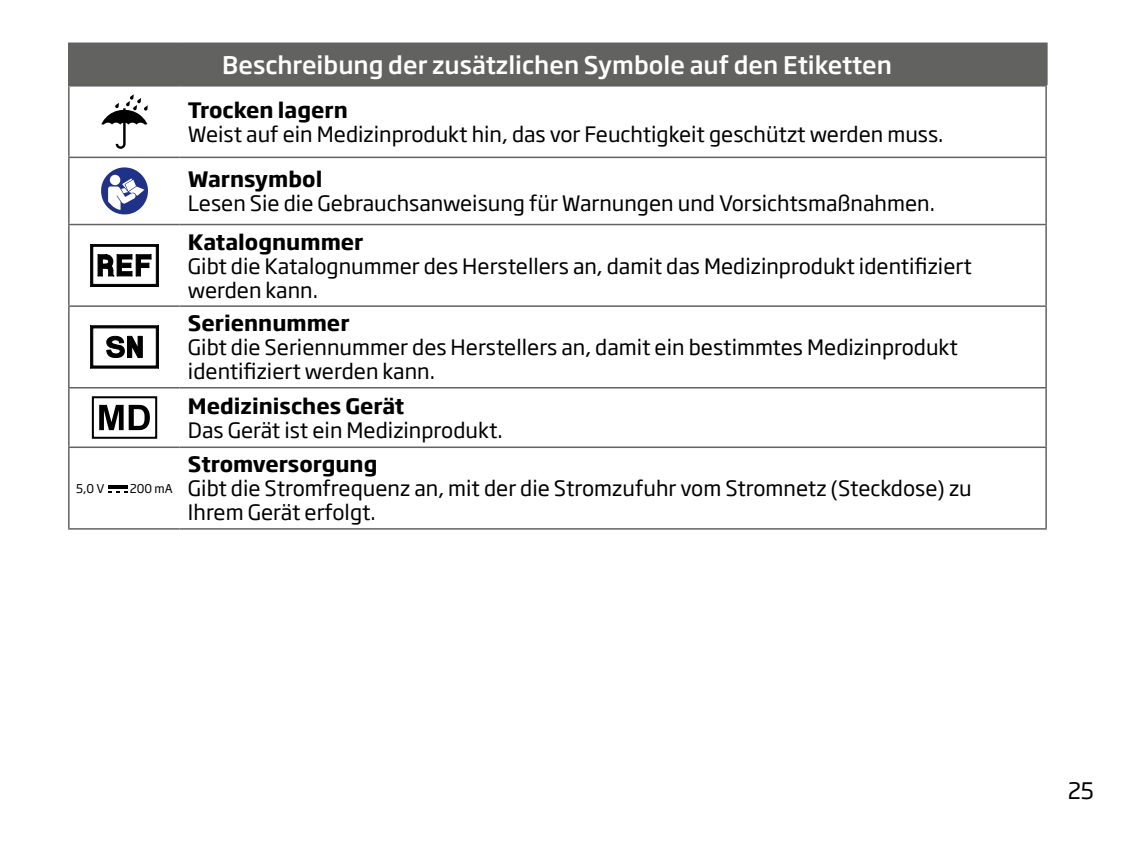
<style>
.page{position:relative;width:1132px;height:842px;background:#fff}
.page>*{position:absolute;margin:0;border:0;box-sizing:border-box;transform-origin:0 0}
.t1{font:500 24px "Soho Gothic Pro";color:#fff}
.t2{font:22.5px "Soho Gothic Pro";color:#000}
.t3{font:21px/24px "Soho Gothic Pro";color:#000}
.t4{font:700 21px "Soho Gothic Pro";color:#000}
.t5{font:12px "Soho Gothic Pro";color:#000}
</style>
<div class="page">
<div style="left:69px;top:43px;width:976px;height:43px;background:#626261"></div>
<svg style="left:70px;top:94px;width:974px;height:275px"></svg>
<hr style="left:1044px;top:44px;width:3px;height:41px;background:#626261">
<hr style="left:68px;top:387px;width:111px;height:1px;background:#626261">
<hr style="left:68px;top:388px;width:2px;height:58px;background:#626261">
<hr style="left:179px;top:387px;width:867px;height:1px;background:#626261">
<hr style="left:1044px;top:388px;width:2px;height:58px;background:#626261">
<hr style="left:68px;top:85px;width:111px;height:2px;background:#626261">
<hr style="left:68px;top:87px;width:2px;height:70px;background:#626261">
<hr style="left:179px;top:85px;width:867px;height:2px;background:#626261">
<hr style="left:1044px;top:87px;width:2px;height:70px;background:#626261">
<hr style="left:68px;top:157px;width:111px;height:1px;background:#626261">
<hr style="left:68px;top:158px;width:2px;height:66px;background:#626261">
<hr style="left:179px;top:157px;width:867px;height:1px;background:#626261">
<hr style="left:1044px;top:158px;width:2px;height:66px;background:#626261">
<hr style="left:68px;top:224px;width:111px;height:1px;background:#626261">
<hr style="left:68px;top:225px;width:2px;height:80px;background:#626261">
<hr style="left:179px;top:224px;width:867px;height:1px;background:#626261">
<hr style="left:1044px;top:225px;width:2px;height:80px;background:#626261">
<hr style="left:68px;top:305px;width:111px;height:2px;background:#626261">
<hr style="left:68px;top:307px;width:2px;height:80px;background:#626261">
<hr style="left:179px;top:305px;width:867px;height:2px;background:#626261">
<hr style="left:1044px;top:307px;width:2px;height:80px;background:#626261">
<hr style="left:68px;top:446px;width:111px;height:2px;background:#626261">
<hr style="left:68px;top:448px;width:2px;height:80px;background:#626261">
<hr style="left:179px;top:446px;width:867px;height:2px;background:#626261">
<hr style="left:1044px;top:448px;width:2px;height:80px;background:#626261">
<hr style="left:68px;top:528px;width:111px;height:2px;background:#626261">
<hr style="left:179px;top:528px;width:867px;height:2px;background:#626261">
<hr style="left:68px;top:44px;width:2px;height:41px;background:#626261">
<hr style="left:68px;top:43px;width:111px;height:1px;background:#626261">
<hr style="left:179px;top:43px;width:868px;height:1px;background:#626261">
<svg style="left:101px;top:96px;width:46px;height:53px"></svg>
<svg style="left:101px;top:167px;width:47px;height:47px"></svg>
<svg style="left:90px;top:244px;width:68px;height:43px"></svg>
<svg style="left:90px;top:326px;width:68px;height:42px"></svg>
<div style="left:92px;top:396px;width:65px;height:43px;border:2px solid #000"></div>
<svg style="left:99px;top:405px;width:51px;height:25px"></svg>
<hr style="left:108px;top:485px;width:19px;height:3px;background:#000">
<svg style="left:108px;top:491px;width:19px;height:2px"></svg>
<p class="t5" style="left:76px;top:479px;width:30px">5,0 V</p>
<p class="t5" style="left:130px;top:479px;width:44px">200 mA</p>
<p class="t1" style="left:222px;top:46px;width:671px">Beschreibung der zusätzlichen Symbole auf den Etiketten</p>
<p class="t4" style="left:188px;top:93px;width:161px">Trocken lagern</p>
<p class="t3" style="left:188px;top:121px;width:756px">Weist auf ein Medizinprodukt hin, das vor Feuchtigkeit geschützt werden muss.</p>
<p class="t4" style="left:188px;top:163px;width:136px">Warnsymbol</p>
<p class="t3" style="left:188px;top:190px;width:748px">Lesen Sie die Gebrauchsanweisung für Warnungen und Vorsichtsmaßnahmen.</p>
<p class="t4" style="left:188px;top:225px;width:177px">Katalognummer</p>
<p class="t3" style="left:188px;top:253px;width:785px">Gibt die Katalognummer des Herstellers an, damit das Medizinprodukt identifiziert werden kann.</p>
<p class="t4" style="left:188px;top:307px;width:163px">Seriennummer</p>
<p class="t3" style="left:188px;top:334px;width:771px">Gibt die Seriennummer des Herstellers an, damit ein bestimmtes Medizinprodukt identifiziert werden kann.</p>
<p class="t4" style="left:188px;top:389px;width:218px">Medizinisches Gerät</p>
<p class="t3" style="left:188px;top:417px;width:316px">Das Gerät ist ein Medizinprodukt.</p>
<p class="t4" style="left:188px;top:448px;width:191px">Stromversorgung</p>
<p class="t3" style="left:188px;top:475px;width:785px">Gibt die Stromfrequenz an, mit der die Stromzufuhr vom Stromnetz (Steckdose) zu<br>Ihrem Gerät erfolgt.</p>
<p class="t2" style="left:1067px;top:774px;width:28px">25</p>
</div>
